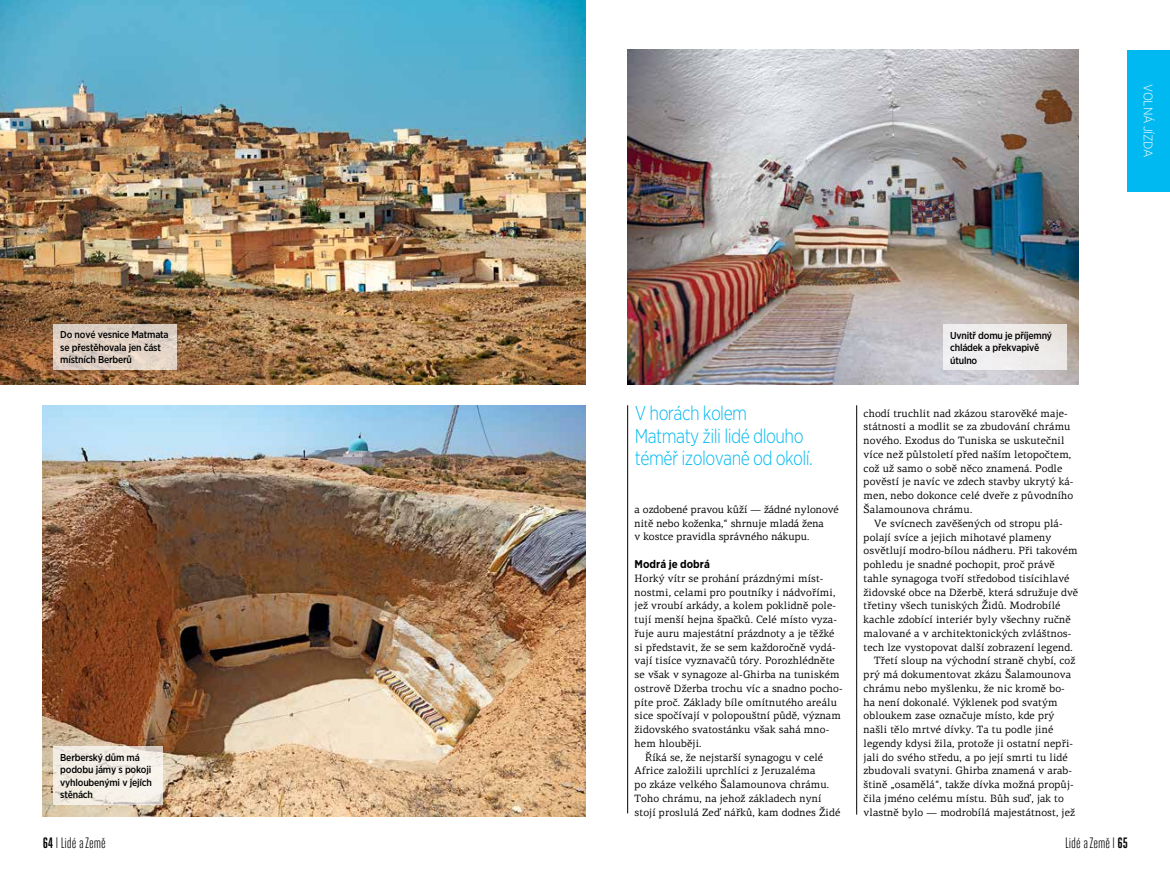
<style>
.page{position:relative;width:1170px;height:869px;background:#fff}
.page>*{position:absolute;margin:0;border:0;box-sizing:border-box;transform-origin:0 0}
.t1{font:300 20px/22.5px "Gotham Narrow";letter-spacing:-.03em;color:#00b9f1;scale:.9 1}
.t2{font:15px "Heroic Condensed";color:#000}
.t3{font:300 12.5px "Gotham Narrow";letter-spacing:-.02em;color:#fff}
.t4{font:700 11.25px "Gotham Narrow";color:#000}
.t5{font:10.62px/13.8px "PF Centro Serif Pro";letter-spacing:.01em;color:#000}
.t6{font:500 10px/12.5px "Gotham Narrow";letter-spacing:-.02em;color:#000}
.s1{font-weight:700}
</style>
<div class="page">
<img style="left:43px;top:405px;width:542px;height:411px">
<hr style="left:627px;top:405px;width:1px;height:408px;background:#000">
<hr style="left:856px;top:405px;width:1px;height:409px;background:#000">
<img style="left:0;top:0;width:585px;height:384px">
<img style="left:627px;top:50px;width:451px;height:334px">
<svg style="left:53px;top:745px;width:110px;height:59px;background:#efe9e0"></svg>
<svg style="left:53px;top:324px;width:123px;height:45px;background:#decfc3"></svg>
<div style="left:943px;top:324px;width:123px;height:45px;background:#eeedec"></div>
<div style="left:1127px;top:50px;width:42px;height:141px;background:#00b9f1"></div>
<p class="t3" style="left:1155px;top:84px;width:75px;rotate:90deg">volná jízda</p>
<p class="t6" style="left:60px;top:328px;width:110px">Do nové vesnice Matmata se přestěhovala jen část místních Berberů</p>
<p class="t6" style="left:950px;top:329px;width:103px">Uvnitř domu je příjemný chládek a překvapivě útulno</p>
<p class="t6" style="left:60px;top:750px;width:93px">Berberský dům má podobu jámy s pokoji vyhloubenými v jejích stěnách</p>
<h2 class="t2" style="left:43px;top:834px;width:64px"><span class="s1">64</span> l Lidé a Země</h2>
<h1 class="t1" style="left:635px;top:401px;width:199px">V horách kolem<br>Matmaty žili lidé dlouho téměř izolovaně od okolí.</h1>
<p class="t5" style="left:634px;top:502px;width:206px">a ozdobené pravou kůží — žádné nylonové nitě nebo koženka,“ shrnuje mladá žena<br>v kostce pravidla správného nákupu.</p>
<p class="t4" style="left:634px;top:556px;width:77px">Modrá je dobrá</p>
<p class="t5" style="left:634px;top:571px;width:190px">Horký vítr se prohání prázdnými míst-</p>
<p class="t5" style="left:634px;top:584px;width:202px">nostmi, celami pro poutníky i nádvořími,</p>
<p class="t5" style="left:634px;top:598px;width:203px">jež vroubí arkády, a kolem poklidně pole-</p>
<p class="t5" style="left:634px;top:612px;width:204px">tují menší hejna špačků. Celé místo vyza-</p>
<p class="t5" style="left:634px;top:626px;width:201px">řuje auru majestátní prázdnoty a je těžké</p>
<p class="t5" style="left:634px;top:639px;width:203px">si představit, že se sem každoročně vydá-</p>
<p class="t5" style="left:634px;top:653px;width:202px">vají tisíce vyznavačů tóry. Porozhlédněte</p>
<p class="t5" style="left:634px;top:667px;width:206px">se však v synagoze al-Ghirba na tuniském</p>
<p class="t5" style="left:634px;top:681px;width:209px">ostrově Džerba trochu víc a snadno pocho-</p>
<p class="t5" style="left:634px;top:694px;width:204px">píte proč. Základy bíle omítnutého areálu</p>
<p class="t5" style="left:634px;top:708px;width:208px">sice spočívají v polopouštní půdě, význam</p>
<p class="t5" style="left:634px;top:722px;width:196px">židovského svatostánku však sahá mno-</p>
<p class="t5" style="left:634px;top:736px;width:68px">hem hlouběji.</p>
<p class="t5" style="left:645px;top:749px;width:179px">Říká se, že nejstarší synagogu v celé</p>
<p class="t5" style="left:634px;top:763px;width:182px">Africe založili uprchlíci z Jeruzaléma</p>
<p class="t5" style="left:634px;top:777px;width:196px">po zkáze velkého Šalamounova chrámu.</p>
<p class="t5" style="left:634px;top:791px;width:188px">Toho chrámu, na jehož základech nyní</p>
<p class="t5" style="left:634px;top:804px;width:207px">stojí proslulá Zeď nářků, kam dodnes Židé</p>
<p class="t5" style="left:863px;top:406px;width:211px">chodí truchlit nad zkázou starověké maje&shy;státnosti a modlit se za zbudování chrámu nového. Exodus do Tuniska se uskutečnil více než půlstoletí před naším letopočtem, což už samo o sobě něco znamená. Podle pověstí je navíc ve zdech stavby ukrytý ká&shy;men, nebo dokonce celé dveře z původního Šalamounova chrámu.</p>
<p class="t5" style="left:874px;top:516px;width:190px">Ve svícnech zavěšených od stropu plá-</p>
<p class="t5" style="left:863px;top:529px;width:189px">polají svíce a jejich mihotavé plameny</p>
<p class="t5" style="left:863px;top:543px;width:216px">osvětlují modro-bílou nádheru. Při takovém</p>
<p class="t5" style="left:863px;top:557px;width:193px">pohledu je snadné pochopit, proč právě</p>
<p class="t5" style="left:863px;top:571px;width:207px">tahle synagoga tvoří středobod tisícihlavé</p>
<p class="t5" style="left:863px;top:584px;width:216px">židovské obce na Džerbě, která sdružuje dvě</p>
<p class="t5" style="left:863px;top:598px;width:198px">třetiny všech tuniských Židů. Modrobílé</p>
<p class="t5" style="left:863px;top:612px;width:209px">kachle zdobící interiér byly všechny ručně</p>
<p class="t5" style="left:863px;top:626px;width:209px">malované a v architektonických zvláštnos-</p>
<p class="t5" style="left:863px;top:639px;width:210px">tech lze vystopovat další zobrazení legend.</p>
<p class="t5" style="left:874px;top:653px;width:202px">Třetí sloup na východní straně chybí, což</p>
<p class="t5" style="left:863px;top:667px;width:209px">prý má dokumentovat zkázu Šalamounova</p>
<p class="t5" style="left:863px;top:681px;width:203px">chrámu nebo myšlenku, že nic kromě bo-</p>
<p class="t5" style="left:863px;top:694px;width:195px">ha není dokonalé. Výklenek pod svatým</p>
<p class="t5" style="left:863px;top:708px;width:192px">obloukem zase označuje místo, kde prý</p>
<p class="t5" style="left:863px;top:722px;width:191px">našli tělo mrtvé dívky. Ta tu podle jiné</p>
<p class="t5" style="left:863px;top:736px;width:211px">legendy kdysi žila, protože ji ostatní nepři-</p>
<p class="t5" style="left:863px;top:749px;width:206px">jali do svého středu, a po její smrti tu lidé</p>
<p class="t5" style="left:863px;top:763px;width:210px">zbudovali svatyni. Ghirba znamená v arab-</p>
<p class="t5" style="left:863px;top:777px;width:211px">štině „osamělá“, takže dívka možná propůj-</p>
<p class="t5" style="left:863px;top:791px;width:202px">čila jméno celému místu. Bůh suď, jak to</p>
<p class="t5" style="left:863px;top:804px;width:213px">vlastně bylo — modrobílá majestátnost, jež</p>
<h2 class="t2" style="left:1064px;top:834px;width:64px">Lidé a Země l <span class="s1">65</span></h2>
</div>
